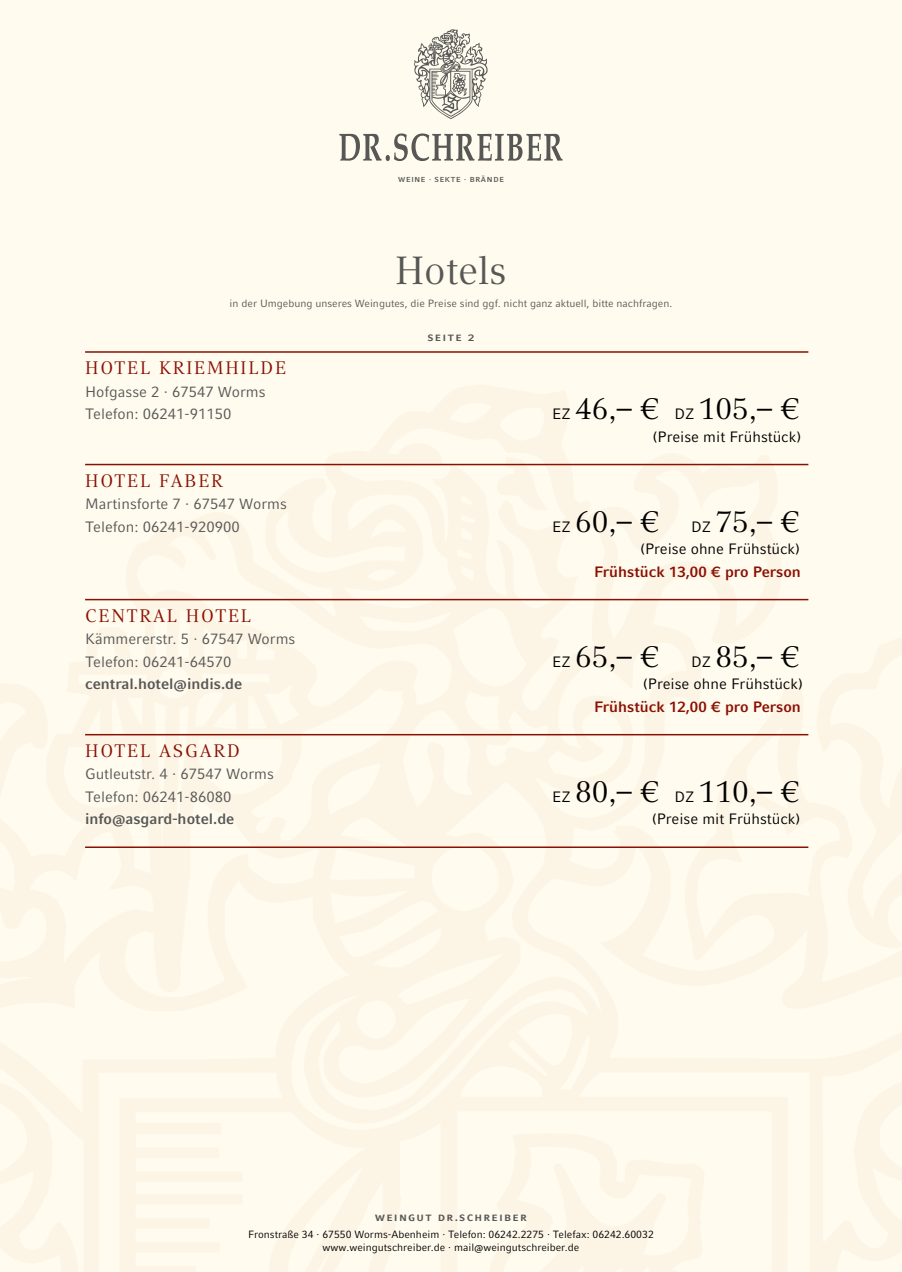
<style>
.page{position:relative;width:902px;height:1272px;background:#fff}
.page>*{position:absolute;margin:0;border:0;box-sizing:border-box;transform-origin:0 0}
.t1{font:39px "Compatil Text LT Pro";color:#575756}
.t2{font:30px "Compatil Text LT Pro";color:#000}
.t3{font:18px "Compatil Text LT Pro";letter-spacing:.1em;color:#8a1002}
.t4{font:15px/22.5px "Compatil Fact LT Pro";color:#575756}
.t5{font:15px "Compatil Fact LT Pro";color:#000}
.t6{font:700 15px "Compatil Fact LT Pro";color:#8a1002}
.t7{font:700 15px "Compatil Fact LT Pro";color:#575756}
.t8{font:700 12px "Compatil Fact LT Pro";letter-spacing:.1em;color:#575756}
.t9{font:10.5px/13.5px "Compatil Fact LT Pro";color:#000;text-align:center}
.t10{font:10.5px "Compatil Fact LT Pro";color:#575756}
.t11{font:700 7.2px "Compatil Fact LT Pro";letter-spacing:.1em;color:#575756}
.s1{font-family:"Compatil Fact LT Pro";font-size:15px}
</style>
<div class="page">
<div style="left:0;top:0;width:901px;height:1271px;background:#fffbee"></div>
<svg style="left:85px;top:463px;width:724px;height:385px"></svg>
<hr style="left:85px;top:351px;width:723px;height:2px;background:#8a1002">
<hr style="left:85px;top:464px;width:723px;height:1px;background:#8a1002">
<hr style="left:85px;top:599px;width:723px;height:1px;background:#8a1002">
<hr style="left:85px;top:734px;width:723px;height:1px;background:#8a1002">
<hr style="left:85px;top:846px;width:723px;height:2px;background:#8a1002">
<svg style="left:339px;top:133px;width:223px;height:28px"></svg>
<svg style="left:414px;top:29px;width:73px;height:90px"></svg>
<p class="t11" style="left:398px;top:175px;width:107px">WEINE · SEKTE · BRÄNDE</p>
<h1 class="t1" style="left:395px;top:248px;width:113px">Hotels</h1>
<p class="t10" style="left:229px;top:297px;width:444px">in der Umgebung unseres Weingutes, die Preise sind ggf. nicht ganz aktuell, bitte nachfragen.</p>
<p class="t3" style="left:85px;top:357px;width:202px">HOTEL KRIEMHILDE</p>
<p class="t4" style="left:85px;top:380px;width:182px">Hofgasse 2 · 67547 Worms<br>Telefon: 06241-91150</p>
<p class="t3" style="left:85px;top:470px;width:139px">HOTEL FABER</p>
<p class="t4" style="left:85px;top:492px;width:203px">Martinsforte 7 · 67547 Worms<br>Telefon: 06241-920900</p>
<p class="t3" style="left:85px;top:605px;width:168px">CENTRAL HOTEL</p>
<p class="t4" style="left:85px;top:627px;width:212px">Kämmererstr. 5 · 67547 Worms<br>Telefon: 06241-64570</p>
<p class="t8" style="left:427px;top:329px;width:48px">seite 2</p>
<h2 class="t2" style="left:552px;top:391px;width:249px"><span class="s1">EZ</span> 46,– € <span class="s1">DZ</span> 105,– €</h2>
<p class="t5" style="left:652px;top:427px;width:150px">(Preise mit Frühstück)</p>
<h2 class="t2" style="left:552px;top:503px;width:249px"><span class="s1">EZ</span> 60,– € <span class="s1">DZ</span> 75,– €</h2>
<p class="t5" style="left:640px;top:540px;width:162px">(Preise ohne Frühstück)</p>
<p class="t6" style="left:594px;top:562px;width:208px">Frühstück 13,00 € pro Person</p>
<h2 class="t2" style="left:552px;top:638px;width:249px"><span class="s1">EZ</span> 65,– € <span class="s1">DZ</span> 85,– €</h2>
<p class="t7" style="left:85px;top:675px;width:159px">central.hotel@indis.de</p>
<p class="t5" style="left:642px;top:675px;width:162px">(Preise ohne Frühstück)</p>
<p class="t6" style="left:594px;top:697px;width:208px">Frühstück 12,00 € pro Person</p>
<p class="t3" style="left:85px;top:740px;width:156px">HOTEL ASGARD</p>
<p class="t4" style="left:85px;top:762px;width:190px">Gutleutstr. 4 · 67547 Worms<br>Telefon: 06241-86080</p>
<h2 class="t2" style="left:552px;top:773px;width:249px"><span class="s1">EZ</span> 80,– € <span class="s1">DZ</span> 110,– €</h2>
<p class="t7" style="left:85px;top:810px;width:151px">info@asgard-hotel.de</p>
<p class="t5" style="left:651px;top:810px;width:150px">(Preise mit Frühstück)</p>
<p class="t8" style="left:375px;top:1210px;width:154px">weingut dr.schreiber</p>
<p class="t9" style="left:248px;top:1227px;width:407px">Fronstraße 34 · 67550 Worms-Abenheim · Telefon: 06242.2275 · Telefax: 06242.60032 www.weingutschreiber.de · mail@weingutschreiber.de</p>
</div>
